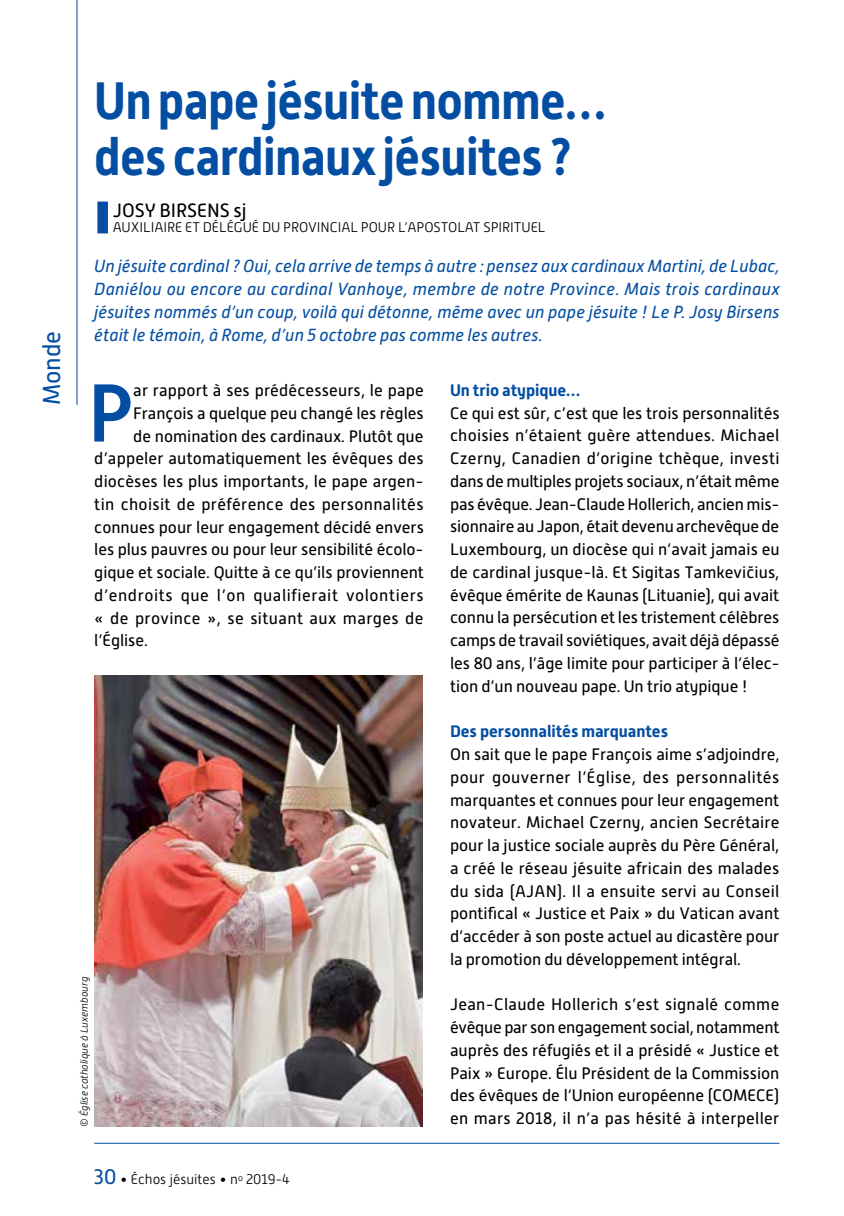
<style>
.page{position:relative;width:844px;height:1216px;background:#fff}
.page>*{position:absolute;margin:0;border:0;box-sizing:border-box;transform-origin:0 0}
.t1{font:500 81.73px "Alwyn New";color:#034ea2}
.t2{font:700 52.5px/56px "Alwyn New";letter-spacing:-.015em;color:#034ea2;scale:.92 1}
.t3{font:24.5px "Alwyn New";color:#034ea2}
.t4{font:19.25px "Alwyn New";letter-spacing:-.005em;color:#000}
.t5{font:italic 17.5px/22.8px "Alwyn New";letter-spacing:.01em;color:#034ea2;text-align:justify}
.t6{font:16.62px/22.8px "Alwyn New";color:#000;text-align:justify}
.t7{font:700 16.62px "Alwyn New";letter-spacing:-.005em;color:#034ea2}
.t8{font:16.62px "Alwyn New";letter-spacing:.035em;color:#000}
.t9{font:16.62px "Alwyn New";letter-spacing:.02em;color:#000}
.t10{font:16.62px "Alwyn New";letter-spacing:.025em;color:#000}
.t11{font:300 14px "Alwyn New";letter-spacing:-.005em;color:#000}
.t12{font:italic 300 10.5px "Alwyn New";color:#000}
.s1{font-weight:400;font-size:21px;color:#034ea2}
</style>
<div class="page">
<hr style="left:94px;top:1142px;width:685px;height:1px;background:#034ea2">
<hr style="left:77px;top:0;width:1px;height:405px;background:#034ea2">
<div style="left:97px;top:201px;width:11px;height:32px;background:#034ea2"></div>
<img style="left:94px;top:675px;width:328px;height:450px">
<h3 class="t3" style="left:38px;top:405px;width:76px;rotate:-90deg">Monde</h3>
<h2 class="t2" style="left:94px;top:73px;width:557px">Un pape jésuite nomme… des cardinaux jésuites ?</h2>
<p class="t4" style="left:113px;top:199px;width:69px">Josy Birsens</p>
<p class="t4" style="left:233px;top:199px;width:15px">sj</p>
<p class="t11" style="left:113px;top:220px;width:434px">AUXILIAIRE ET DÉLÉGUÉ DU PROVINCIAL POUR L’APOSTOLAT SPIRITUEL</p>
<p class="t5" style="left:94px;top:255px;width:686px">Un jésuite cardinal ? Oui, cela arrive de temps à autre : pensez aux cardinaux Martini, de Lubac, Daniélou ou encore au cardinal Vanhoye, membre de notre Province. Mais trois cardinaux jésuites nommés d’un coup, voilà qui détonne, même avec un pape jésuite ! Le P. Josy Birsens était le témoin, à Rome, d’un 5 octobre pas comme les autres.</p>
<h1 class="t1" style="left:87px;top:367px;width:38px">P</h1>
<p class="t6" style="left:133px;top:379px;width:292px">ar rapport à ses prédécesseurs, le pape</p>
<p class="t6" style="left:133px;top:402px;width:292px">François a quelque peu changé les règles</p>
<p class="t6" style="left:133px;top:424px;width:292px">de nomination des cardinaux. Plutôt que</p>
<p class="t6" style="left:94px;top:447px;width:331px">d’appeler automatiquement les évêques des</p>
<p class="t6" style="left:94px;top:470px;width:331px">diocèses les plus importants, le pape argen-</p>
<p class="t9" style="left:94px;top:495px;width:330px">tin choisit de préférence des personnalités</p>
<p class="t6" style="left:94px;top:515px;width:331px">connues pour leur engagement décidé envers</p>
<p class="t6" style="left:94px;top:538px;width:331px">les plus pauvres ou pour leur sensibilité écolo-</p>
<p class="t6" style="left:94px;top:561px;width:331px">gique et sociale. Quitte à ce qu’ils proviennent</p>
<p class="t8" style="left:94px;top:585px;width:331px">d’endroits que l’on qualifierait volontiers</p>
<p class="t10" style="left:94px;top:608px;width:330px">« de province », se situant aux marges de</p>
<p class="t6" style="left:94px;top:629px;width:55px">l’Église.</p>
<p class="t12" style="left:78px;top:1126px;width:151px;rotate:-90deg">© Église catholique à Luxembourg</p>
<p class="t11" style="left:94px;top:1171px;width:197px"><span class="s1">30</span> • ÉCHOS JÉSUITES • N<sup>O</sup> 2019-4</p>
<p class="t7" style="left:450px;top:380px;width:132px">Un trio atypique…</p>
<p class="t6" style="left:450px;top:401px;width:331px">Ce qui est sûr, c’est que les trois personnalités choisies n’étaient guère attendues. Michael Czerny, Canadien d’origine tchèque, investi dans de multiples projets sociaux, n’était même pas évêque. Jean-Claude Hollerich, ancien mis&shy;sionnaire au Japon, était devenu archevêque de Luxembourg, un diocèse qui n’avait jamais eu de cardinal jusque-là. Et Sigitas Tamkevičius, évêque émérite de Kaunas (Lituanie), qui avait connu la persécution et les tristement célèbres camps de travail soviétiques, avait déjà dépassé les 80 ans, l’âge limite pour participer à l’élec&shy;tion d’un nouveau pape. Un trio atypique !</p>
<p class="t7" style="left:450px;top:722px;width:219px">Des personnalités marquantes</p>
<p class="t6" style="left:450px;top:743px;width:331px">On sait que le pape François aime s’adjoindre, pour gouverner l’Église, des personnalités marquantes et connues pour leur engagement novateur. Michael Czerny, ancien Secrétaire pour la justice sociale auprès du Père Général, a créé le réseau jésuite africain des malades du sida (AJAN). Il a ensuite servi au Conseil pontifical « Justice et Paix » du Vatican avant d’accéder à son poste actuel au dicastère pour la promotion du développement intégral.</p>
<p class="t6" style="left:450px;top:993px;width:331px">Jean-Claude Hollerich s’est signalé comme évêque par son engagement social, notamment auprès des réfugiés et il a présidé « Justice et Paix » Europe. Élu Président de la Commission des évêques de l’Union européenne (COMECE) en mars 2018, il n’a pas hésité à interpeller</p>
</div>
